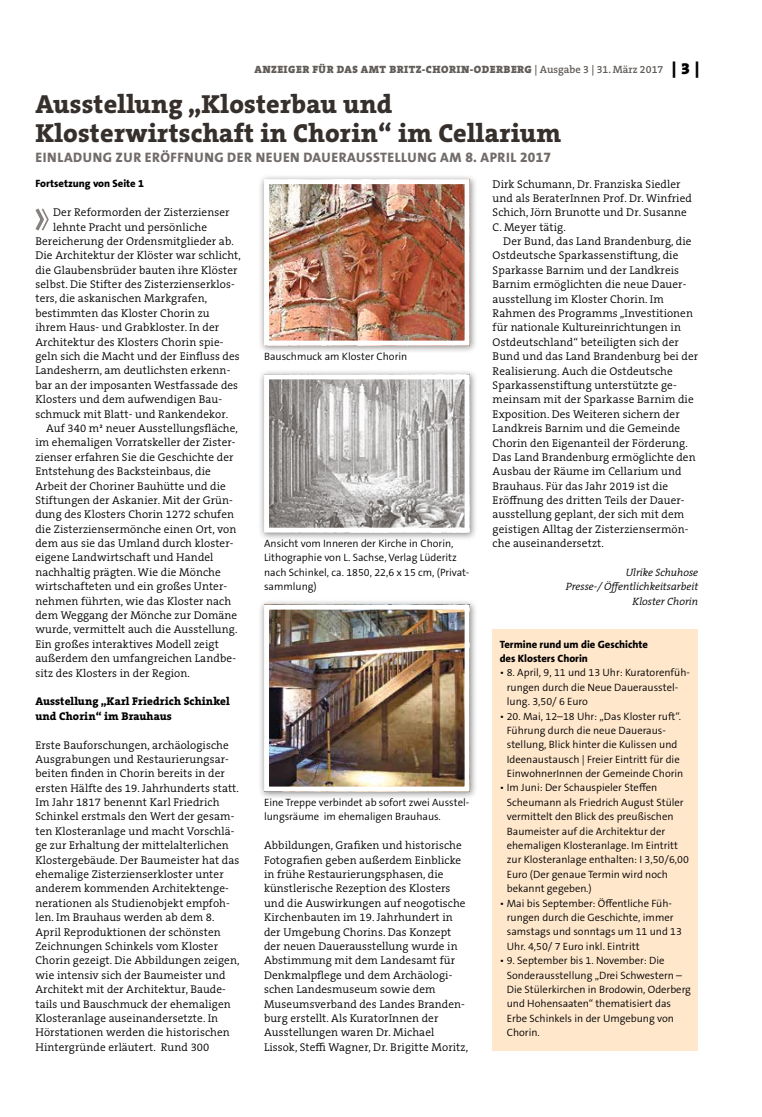
<style>
.page{position:relative;width:762px;height:1117px;background:#fff}
.page>*{position:absolute;margin:0;border:0;box-sizing:border-box;transform-origin:0 0}
.t1{font:800 26.25px/28.8px "The Serif B W8";letter-spacing:.01em;color:#36302d}
.t2{font:800 13.75px "The Sans B W8";letter-spacing:.035em;color:#716c69}
.t3{font:300 11.25px/14.4px "The Serif B W4";letter-spacing:.01em;color:#000}
.t4{font:800 11.25px/14.4px "The Serif B W8";letter-spacing:.01em;color:#000}
.t5{font:300 10.62px/14.4px "The Sans B W4";color:#000}
.t6{font:800 10.62px/14.4px "The Sans B W8";color:#000}
.t7{font:900 10.62px "The Serif B W9";letter-spacing:.045em;color:#615c58}
.t8{font:italic 300 10.62px/14.4px "The Serif B W4";color:#000;text-align:right}
.s1{font-family:"The Serif B W6";font-weight:600}
.s2{font-size:16.25px;color:#000}
</style>
<div class="page">
<div style="left:493px;top:628px;width:205px;height:422px;background:#ffe7cc"></div>
<svg style="left:35px;top:208px;width:14px;height:23px"></svg>
<div style="left:258px;top:598px;width:219px;height:201px;background:#000;opacity:.45"></div>
<img style="left:270px;top:610px;width:193px;height:175px">
<div style="left:264px;top:604px;width:205px;height:187px;border:5px solid #fff"></div>
<div style="left:258px;top:368px;width:219px;height:172px;background:#000;opacity:.45"></div>
<img style="left:270px;top:380px;width:193px;height:146px">
<div style="left:264px;top:374px;width:205px;height:158px;border:5px solid #fff"></div>
<div style="left:258px;top:173px;width:219px;height:180px;background:#000;opacity:.45"></div>
<img style="left:270px;top:185px;width:193px;height:154px">
<div style="left:264px;top:179px;width:205px;height:166px;border:5px solid #fff"></div>
<p class="t7" style="left:254px;top:63px;width:446px">ANZEIGER FÜR DAS AMT BRITZ-CHORIN-ODERBERG <span class="s1">| Ausgabe 3 | 31. März 2017</span> <span class="s2">| 3 |</span></p>
<h1 class="t1" style="left:35px;top:90px;width:527px">Ausstellung „Klosterbau und<br>Klosterwirtschaft in Chorin“ im Cellarium</h1>
<p class="t2" style="left:36px;top:148px;width:517px">EINLADUNG ZUR ERÖFFNUNG DER NEUEN DAUERAUSSTELLUNG AM 8. APRIL 2017</p>
<p class="t6" style="left:35px;top:177px;width:110px">Fortsetzung von Seite 1</p>
<p class="t3" style="left:53px;top:205px;width:178px">Der Reformorden der Zisterzienser</p>
<p class="t3" style="left:53px;top:219px;width:155px">lehnte Pracht und persönliche</p>
<p class="t3" style="left:35px;top:234px;width:200px">Bereicherung der Ordensmitglieder ab.</p>
<p class="t3" style="left:35px;top:248px;width:207px">Die Architektur der Klöster war schlicht,</p>
<p class="t3" style="left:35px;top:263px;width:204px">die Glaubensbrüder bauten ihre Klöster</p>
<p class="t3" style="left:35px;top:277px;width:201px">selbst. Die Stifter des Zisterzienserklos-</p>
<p class="t3" style="left:35px;top:291px;width:173px">ters, die askanischen Markgrafen,</p>
<p class="t3" style="left:35px;top:306px;width:176px">bestimmten das Kloster Chorin zu</p>
<p class="t3" style="left:35px;top:320px;width:185px">ihrem Haus- und Grabkloster. In der</p>
<p class="t3" style="left:35px;top:334px;width:190px">Architektur des Klosters Chorin spie-</p>
<p class="t3" style="left:35px;top:349px;width:206px">geln sich die Macht und der Einfluss des</p>
<p class="t3" style="left:35px;top:363px;width:196px">Landesherrn, am deutlichsten erkenn-</p>
<p class="t3" style="left:35px;top:378px;width:204px">bar an der imposanten Westfassade des</p>
<p class="t3" style="left:35px;top:392px;width:188px">Klosters und dem aufwendigen Bau-</p>
<p class="t3" style="left:35px;top:406px;width:194px">schmuck mit Blatt- und Rankendekor.</p>
<p class="t3" style="left:46px;top:421px;width:193px">Auf 340 m² neuer Ausstellungsfläche,</p>
<p class="t3" style="left:35px;top:435px;width:202px">im ehemaligen Vorratskeller der Zister-</p>
<p class="t3" style="left:35px;top:449px;width:200px">zienser erfahren Sie die Geschichte der</p>
<p class="t3" style="left:35px;top:464px;width:177px">Entstehung des Backsteinbaus, die</p>
<p class="t3" style="left:35px;top:478px;width:192px">Arbeit der Choriner Bauhütte und die</p>
<p class="t3" style="left:35px;top:493px;width:199px">Stiftungen der Askanier. Mit der Grün-</p>
<p class="t3" style="left:35px;top:507px;width:200px">dung des Klosters Chorin 1272 schufen</p>
<p class="t3" style="left:35px;top:521px;width:202px">die Zisterziensermönche einen Ort, von</p>
<p class="t3" style="left:35px;top:536px;width:200px">dem aus sie das Umland durch kloster-</p>
<p class="t3" style="left:35px;top:550px;width:180px">eigene Landwirtschaft und Handel</p>
<p class="t3" style="left:35px;top:564px;width:187px">nachhaltig prägten. Wie die Mönche</p>
<p class="t3" style="left:35px;top:579px;width:193px">wirtschafteten und ein großes Unter-</p>
<p class="t3" style="left:35px;top:593px;width:197px">nehmen führten, wie das Kloster nach</p>
<p class="t3" style="left:35px;top:608px;width:203px">dem Weggang der Mönche zur Domäne</p>
<p class="t3" style="left:35px;top:622px;width:204px">wurde, vermittelt auch die Ausstellung.</p>
<p class="t3" style="left:35px;top:636px;width:185px">Ein großes interaktives Modell zeigt</p>
<p class="t3" style="left:35px;top:651px;width:202px">außerdem den umfangreichen Landbe-</p>
<p class="t3" style="left:35px;top:665px;width:156px">sitz des Klosters in der Region.</p>
<p class="t4" style="left:35px;top:694px;width:196px">Ausstellung „Karl Friedrich Schinkel und Chorin“ im Brauhaus</p>
<p class="t3" style="left:35px;top:737px;width:206px">Erste Bauforschungen, archäologische Ausgrabungen und Restaurierungsar&shy;beiten finden in Chorin bereits in der ersten Hälfte des 19. Jahrhunderts statt.<br>Im Jahr 1817 benennt Karl Friedrich Schinkel erstmals den Wert der gesam&shy;ten Klosteranlage und macht Vorschlä&shy;ge zur Erhaltung der mittelalterlichen Klostergebäude. Der Baumeister hat das ehemalige Zisterzienserkloster unter anderem kommenden Architektenge&shy;nerationen als Studienobjekt empfoh&shy;len. Im Brauhaus werden ab dem 8.<br>April Reproduktionen der schönsten Zeichnungen Schinkels vom Kloster Chorin gezeigt. Die Abbildungen zeigen, wie intensiv sich der Baumeister und Architekt mit der Architektur, Baude&shy;tails und Bauschmuck der ehemaligen Klosteranlage auseinandersetzte. In Hörstationen werden die historischen Hintergründe erläutert. Rund 300</p>
<p class="t5" style="left:264px;top:349px;width:145px">Bauschmuck am Kloster Chorin</p>
<p class="t5" style="left:264px;top:536px;width:207px">Ansicht vom Inneren der Kirche in Chorin, Lithographie von L. Sachse, Verlag Lüderitz nach Schinkel, ca. 1850, 22,6 x 15 cm, (Privat&shy;sammlung)</p>
<p class="t5" style="left:264px;top:795px;width:207px">Eine Treppe verbindet ab sofort zwei Ausstel&shy;lungsräume im ehemaligen Brauhaus.</p>
<p class="t3" style="left:264px;top:838px;width:206px">Abbildungen, Grafiken und historische Fotografien geben außerdem Einblicke in frühe Restaurierungsphasen, die künstlerische Rezeption des Klosters und die Auswirkungen auf neogotische Kirchenbauten im 19. Jahrhundert in der Umgebung Chorins. Das Konzept der neuen Dauerausstellung wurde in Abstimmung mit dem Landesamt für Denkmalpflege und dem Archäologi&shy;schen Landesmuseum sowie dem Museumsverband des Landes Branden&shy;burg erstellt. Als KuratorInnen der Ausstellungen waren Dr. Michael Lissok, Steffi Wagner, Dr. Brigitte Moritz,</p>
<p class="t3" style="left:493px;top:176px;width:201px">Dirk Schumann, Dr. Franziska Siedler und als BeraterInnen Prof. Dr. Winfried<br>Schich, Jörn Brunotte und Dr. Susanne<br>C. Meyer tätig.</p>
<p class="t3" style="left:493px;top:234px;width:207px;text-indent:11px">Der Bund, das Land Brandenburg, die Ostdeutsche Sparkassenstiftung, die Sparkasse Barnim und der Landkreis Barnim ermöglichten die neue Dauer&shy;ausstellung im Kloster Chorin. Im Rahmen des Programms „Investitionen für nationale Kultureinrichtungen in Ostdeutschland“ beteiligten sich der Bund und das Land Brandenburg bei der Realisierung. Auch die Ostdeutsche Sparkassenstiftung unterstützte ge&shy;meinsam mit der Sparkasse Barnim die Exposition. Des Weiteren sichern der Landkreis Barnim und die Gemeinde Chorin den Eigenanteil der Förderung.<br>Das Land Brandenburg ermöglichte den Ausbau der Räume im Cellarium und Brauhaus. Für das Jahr 2019 ist die Eröffnung des dritten Teils der Dauer&shy;ausstellung geplant, der sich mit dem geistigen Alltag der Zisterziensermön&shy;che auseinandersetzt.</p>
<p class="t8" style="left:566px;top:565px;width:134px">Ulrike Schuhose<br>Presse-/ Öffentlichkeitsarbeit<br>Kloster Chorin</p>
<p class="t6" style="left:500px;top:636px;width:150px">Termine rund um die Geschichte des Klosters Chorin</p>
<p class="t5" style="left:507px;top:665px;width:185px;text-indent:-7px">• 8. April, 9, 11 und 13 Uhr: Kuratorenfüh&shy;rungen durch die Neue Dauerausstel&shy;lung. 3,50/ 6 Euro</p>
<p class="t5" style="left:507px;top:708px;width:178px;text-indent:-7px">• 20. Mai, 12–18 Uhr: „Das Kloster ruft“.<br>Führung durch die neue Daueraus&shy;stellung, Blick hinter die Kulissen und Ideenaustausch | Freier Eintritt für die EinwohnerInnen der Gemeinde Chorin</p>
<p class="t5" style="left:507px;top:780px;width:183px;text-indent:-7px">• Im Juni: Der Schauspieler Steffen Scheumann als Friedrich August Stüler vermittelt den Blick des preußischen Baumeister auf die Architektur der ehemaligen Klosteranlage. Im Eintritt zur Klosteranlage enthalten: I 3,50/6,00<br>Euro (Der genaue Termin wird noch bekannt gegeben.)</p>
<p class="t5" style="left:507px;top:895px;width:177px;text-indent:-7px">• Mai bis September: Öffentliche Füh&shy;rungen durch die Geschichte, immer samstags und sonntags um 11 und 13<br>Uhr. 4,50/ 7 Euro inkl. Eintritt</p>
<p class="t5" style="left:507px;top:953px;width:186px;text-indent:-7px">• 9. September bis 1. November: Die<br>Sonderausstellung „Drei Schwestern –<br>Die Stülerkirchen in Brodowin, Oderberg und Hohensaaten“ thematisiert das<br>Erbe Schinkels in der Umgebung von<br>Chorin.</p>
</div>
